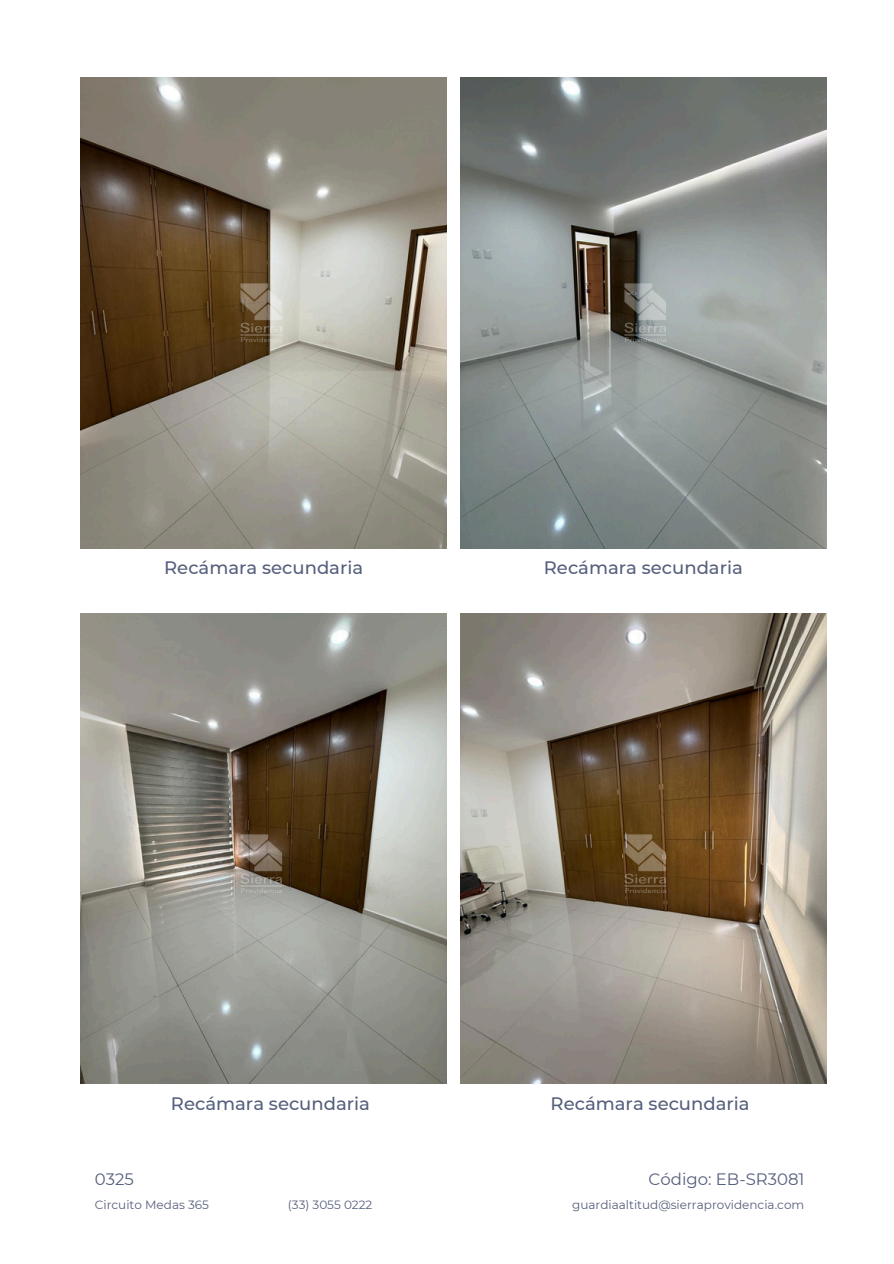
<style>
.page{position:relative;width:894px;height:1264px;background:#fff}
.page>*{position:absolute;margin:0;border:0;box-sizing:border-box;transform-origin:0 0}
.t1{font:500 18px "Montserrat";color:#565f7c}
.t2{font:16.5px "Montserrat";color:#565f7c}
.t3{font:12px "Montserrat";color:#565f7c}
</style>
<div class="page">
<img style="left:81px;top:78px;width:365px;height:470px">
<img style="left:460px;top:78px;width:366px;height:470px">
<img style="left:81px;top:613px;width:365px;height:470px">
<img style="left:460px;top:613px;width:366px;height:470px">
<img style="left:232px;top:827px;width:54px;height:72px">
<img style="left:616px;top:827px;width:54px;height:72px">
<img style="left:232px;top:277px;width:54px;height:72px">
<img style="left:616px;top:277px;width:54px;height:72px">
<p class="t1" style="left:164px;top:556px;width:200px">Recámara secundaria</p>
<p class="t1" style="left:543px;top:556px;width:200px">Recámara secundaria</p>
<h1 class="t1" style="left:171px;top:1092px;width:200px">Recámara secundaria</h1>
<p class="t1" style="left:550px;top:1092px;width:200px">Recámara secundaria</p>
<h1 class="t2" style="left:95px;top:1169px;width:40px">0325</h1>
<p class="t2" style="left:648px;top:1169px;width:157px">Código: EB-SR3081</p>
<p class="t3" style="left:95px;top:1197px;width:116px">Circuito Medas 365</p>
<p class="t3" style="left:288px;top:1197px;width:86px">(33) 3055 0222</p>
<h1 class="t3" style="left:572px;top:1197px;width:233px">guardiaaltitud@sierraprovidencia.com</h1>
</div>
